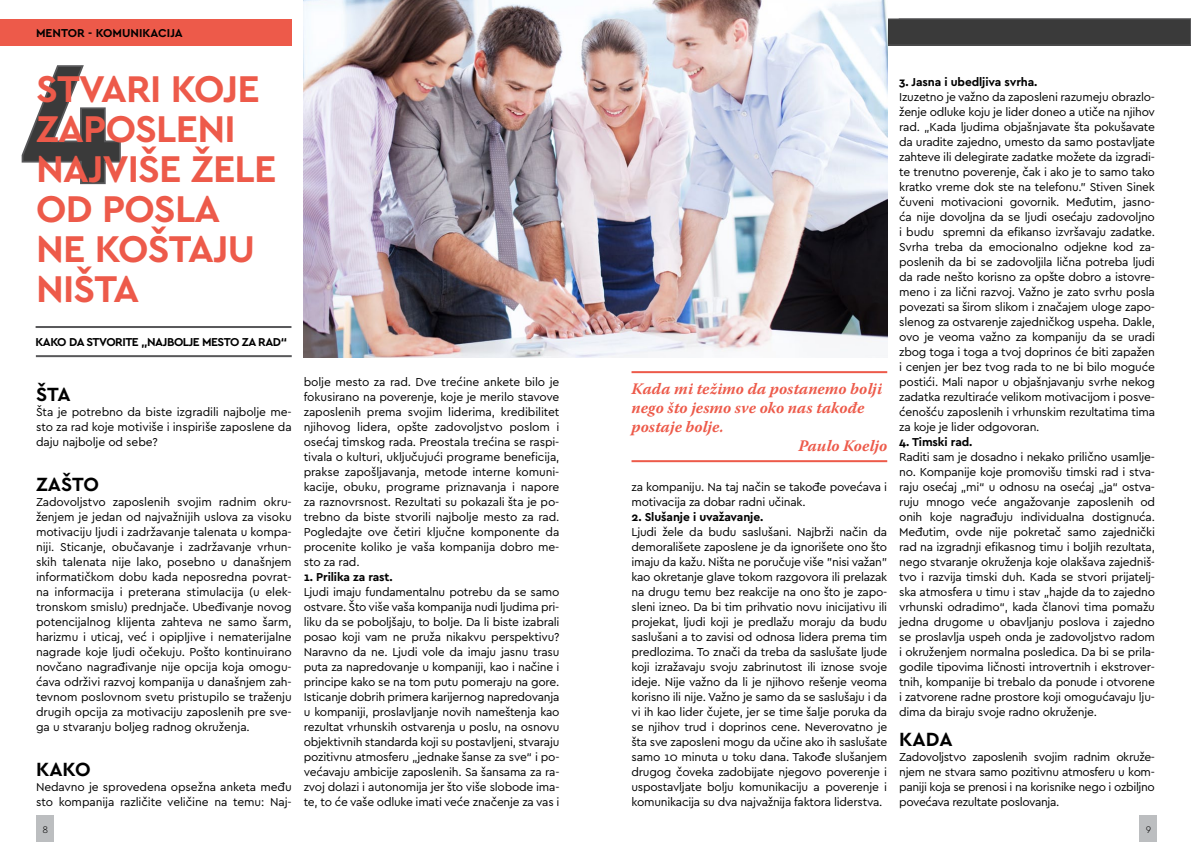
<style>
.page{position:relative;width:1191px;height:842px;background:#fff}
.page>*{position:absolute;margin:0;border:0;box-sizing:border-box;transform-origin:0 0}
.t1{font:700 178px "Cera Pro";color:#3a3a3a}
.t2{font:700 39px/40px "Cera Pro";letter-spacing:-.02em;color:#ed5a4a}
.t3{font:700 20px "Cera Pro";color:#000}
.t4{font:italic 700 16px "Warnock PKS";color:#ed5a4a}
.t5{font:12px/15px "Cera Pro";letter-spacing:-.02em;color:#000;text-align:justify}
.t6{font:700 12px "Cera Pro";letter-spacing:-.01em;color:#000}
.t7{font:700 12px "Cera Pro";letter-spacing:-.04em;color:#000}
.t8{font:300 10px "Cera Pro";color:#000}
</style>
<div class="page">
<div style="left:37px;top:816px;width:17px;height:26px;background:#bcbec0"></div>
<div style="left:1139px;top:816px;width:18px;height:26px;background:#bcbec0"></div>
<svg style="left:21px;top:65px;width:100px;height:120px"></svg>
<div style="left:0;top:19px;width:292px;height:26px;background:#ed5a4a"></div>
<div style="left:304px;top:19px;width:886px;height:26px;background:#3a3a3a"></div>
<div style="left:303px;top:18px;width:888px;height:28px;border:1px solid #58585a"></div>
<hr style="left:36px;top:326px;width:255px;height:2px;background:#58585a">
<hr style="left:36px;top:355px;width:256px;height:2px;background:#58585a">
<hr style="left:631px;top:371px;width:256px;height:2px;background:#ed5a4a">
<hr style="left:631px;top:460px;width:256px;height:2px;background:#ed5a4a">
<img style="left:303px;top:0;width:584px;height:357px">
<p class="t6" style="left:36px;top:25px;width:69px">MENTOR - KOM</p>
<p class="t6" style="left:122px;top:25px;width:56px">UNIKACIJA</p>
<h1 class="t1" style="left:20px;top:-16px;width:104px">4</h1>
<h2 class="t2" style="left:36px;top:67px;width:225px">STVARI KOJ E<br>ZAPOS</h2>
<h2 class="t2" style="left:36px;top:107px;width:242px;text-indent:120px">LENI<br>NAJVIŠE ŽELE<br>OD POS</h2>
<h2 class="t2" style="left:175px;top:187px;width:42px">LA</h2>
<h2 class="t2" style="left:36px;top:227px;width:82px">NE KOŠTAJ</h2>
<h2 class="t2" style="left:228px;top:227px;width:29px">U</h2>
<h2 class="t2" style="left:36px;top:267px;width:60px">NIŠTA</h2>
<p class="t6" style="left:35px;top:334px;width:17px">KAKO</p>
<p class="t7" style="left:69px;top:334px;width:157px">DA STVORITE „NAJ BOLJE MESTO</p>
<p class="t6" style="left:242px;top:334px;width:25px">ZA RAD</p>
<p class="t6" style="left:281px;top:334px;width:8px">“</p>
<h3 class="t3" style="left:36px;top:381px;width:36px">ŠTA</h3>
<p class="t5" style="left:36px;top:404px;width:257px">Šta je potrebno da biste izgradili najbolje me&shy;sto za rad koje motiviše i inspiriše zaposlene da daju najbolje od sebe?</p>
<h3 class="t3" style="left:36px;top:471px;width:65px">ZAŠTO</h3>
<p class="t5" style="left:36px;top:494px;width:257px">Zadovoljstvo zaposlenih svojim radnim okru&shy;ženjem je jedan od najvažnijih uslova za visoku motivaciju ljudi i zadržavanje talenata u kompa&shy;niji. Sticanje, obučavanje i zadržavanje vrhun&shy;skih talenata nije lako, posebno u današnjem informatičkom dobu kada neposredna povrat&shy;na informacija i preterana stimulacija (u elek&shy;tronskom smislu) prednjače. U beđivanje novog potencijalnog klijenta zahteva ne samo šarm, harizmu i uticaj, već i opipljive i nematerijalne nagrade koje ljudi očekuju. Pošto kontinuirano novčano nagrađivanje nije opcija koja omogu&shy;ćava održivi razvoj kompanija u današnjem zah&shy;tevnom poslovnom svetu pristupilo se traženju drugih opcija za motivaciju zaposlenih pre sve&shy;ga u stvaranju boljeg radnog okruženja.</p>
<h3 class="t3" style="left:36px;top:756px;width:56px">KAKO</h3>
<p class="t5" style="left:36px;top:779px;width:257px">N edavno je sprovedena opsežna anketa među sto kompanija različite veličine na temu: Naj-</p>
<p class="t5" style="left:304px;top:374px;width:257px">bolje mesto za rad. Dve trećine ankete bilo je fokusirano na poverenje, koje je merilo stavove zaposlenih prema svojim liderima, kredibilitet njihovog lidera, opšte zadovoljstvo poslom i osećaj timskog rada. Preostala trećina se raspi&shy;tivala o kulturi, uključujući programe beneficija, prakse zapošljavanja, metode interne komuni&shy;kacije, obuku, programe priznavanja i napore za raznovrsnost. Rezultati su pokazali šta je po&shy;trebno da biste stvorili najbolje mesto za rad.<br>Pogledajte ove četiri ključne komponente da procenite koliko je vaša kompanija dobro me&shy;sto za rad.</p>
<p class="t6" style="left:304px;top:569px;width:90px">1. PRILIKA ZA RAST.</p>
<p class="t5" style="left:304px;top:584px;width:257px">Ljudi imaju fundamentalnu potrebu da se samo ostvare. Što više vaša kompanija nudi ljudima pri&shy;liku da se poboljšaju, to bolje. Da li biste izabrali posao koji vam ne pruža nikakvu perspektivu?<br>Naravno da ne. Ljudi vole da imaju jasnu trasu puta za napredovanje u kompaniji, kao i načine i principe kako se na tom putu pomeraju na gore.<br>Isticanje dobrih primera karijernog napredovanja u kompaniji, proslavljanje novih nameštenja kao rezultat vrhunskih ostvarenja u poslu, na osnovu objektivnih standarda koji su postavljeni, stvaraju pozitivnu atmosferu „jednake šanse za sve“ i po&shy;većavaju ambicije zaposlenih. Sa šansama za ra&shy;zvoj dolazi i autonomija jer što više slobode ima&shy;te, to će vaše odluke imati veće značenje za vas i</p>
<h3 class="t4" style="left:631px;top:379px;width:252px">Kada mi težimo da postanemo bolji</h3>
<h3 class="t4" style="left:631px;top:398px;width:234px">nego što jesmo sve oko nas takođe</h3>
<h3 class="t4" style="left:631px;top:417px;width:94px">postaje bolje.</h3>
<h3 class="t4" style="left:798px;top:436px;width:90px">Paulo Koeljo</h3>
<p class="t5" style="left:631px;top:479px;width:257px">za kompaniju. N a taj način se takođe povećava i motivacija za dobar radni učinak.</p>
<p class="t6" style="left:631px;top:509px;width:133px">2. SLUŠANJE I UVAŽAVANJE.</p>
<p class="t5" style="left:631px;top:524px;width:257px">Ljudi žele da budu saslušani. Najbrži način da demorališete zaposlene je da ignorišete ono što imaju da kažu. N išta ne poručuje više "nisi važan" kao okretanje glave tokom razgovora ili prelazak na drugu temu bez reakcije na ono što je zapo&shy;sleni izneo. Da bi tim prihvatio novu inicijativu ili projekat, ljudi koji je predlažu moraju da budu saslušani a to zavisi od odnosa lidera prema tim predlozima. To znači da treba da saslušate ljude koji izražavaju svoju zabrinutost ili iznose svoje ideje. N ije važno da li je njihovo rešenje veoma korisno ili nije. Važno je samo da se saslušaju i da vi ih kao lider čujete, jer se time šalje poruka da se njihov trud i doprinos cene. Neverovatno je šta sve zaposleni mogu da učine ako ih saslušate samo 10 minuta u toku dana. Takođe slušanjem drugog čoveka zadobijate njegovo poverenje i uspostavljate bolju komunikaciju a poverenje i komunikacija su dva najvažnija faktora liderstva.</p>
<p class="t6" style="left:899px;top:74px;width:140px">3. JASNA I UBEDLJIVA SVRHA.</p>
<p class="t5" style="left:899px;top:89px;width:257px">Izuzetno je važno da zaposleni razumeju obrazlo&shy;ženje odluke koju je lider doneo a utiče na njihov rad. „Kada ljudima objašnjavate šta pokušavate da uradite zajedno, umesto da samo postavljate zahteve ili delegirate zadatke možete da izgradi&shy;te trenutno poverenje, čak i ako je to samo tako kratko vreme dok ste na telefonu." Stiven Sinek čuveni motivacioni govornik. Međutim, jasno&shy;ća nije dovoljna da se ljudi osećaju zadovoljno i budu spremni da efikanso izvršavaju zadatke.<br>Svrha treba da emocionalno odjekne kod za&shy;poslenih da bi se zadovoljila lična potreba ljudi da rade nešto korisno za opšte dobro a istovre&shy;meno i za lični razvoj. Važno je zato svrhu posla povezati sa širom slikom i značajem uloge zapo&shy;slenog za ostvarenje zajedničkog uspeha. Dakle, ovo je veoma važno za kompaniju da se uradi zbog toga i toga a tvoj doprinos će biti zapažen i cenjen jer bez tvog rada to ne bi bilo moguće postići. Mali napor u objašnjavanju svrhe nekog zadatka rezultiraće velikom motivacijom i posve&shy;ćenošću zaposlenih i vrhunskim rezultatima tima za koje je lider odgovoran.</p>
<p class="t6" style="left:899px;top:434px;width:75px">4. TIMSKI RAD.</p>
<p class="t5" style="left:899px;top:449px;width:257px">Raditi sam je dosadno i nekako prilično usamlje&shy;no. Kompanije koje promovišu timski rad i stva&shy;raju osećaj „mi“ u odnosu na osećaj „ja“ ostva&shy;ruju mnogo veće angažovanje zaposlenih od onih koje nagrađuju individualna dostignuća.<br>Međutim, ovde nije pokretač samo zajednički rad na izgradnji efikasnog timu i boljih rezultata, nego stvaranje okruženja koje olakšava zajedniš&shy;tvo i razvija timski duh. Kada se stvori prijatelj&shy;ska atmosfera u timu i stav „hajde da to zajedno vrhunski odradimo“, kada članovi tima pomažu jedna drugome u obavljanju poslova i zajedno se proslavlja uspeh onda je zadovoljstvo radom i okruženjem normalna posledica. Da bi se prila&shy;godile tipovima ličnosti introvertnih i ekstrover&shy;tnih, kompanije bi trebalo da ponude i otvorene i zatvorene radne prostore koji omogućavaju lju&shy;dima da biraju svoje radno okruženje.</p>
<h3 class="t3" style="left:899px;top:726px;width:55px">KADA</h3>
<p class="t5" style="left:899px;top:749px;width:257px">Zadovoljstvo zaposlenih svojim radnim okruže&shy;njem ne stvara samo pozitivnu atmosferu u kom&shy;paniji koja se prenosi i na korisnike nego i ozbiljno povećava rezultate poslovanja.</p>
<p class="t8" style="left:42px;top:823px;width:7px">8</p>
<p class="t8" style="left:1145px;top:823px;width:7px">9</p>
</div>
